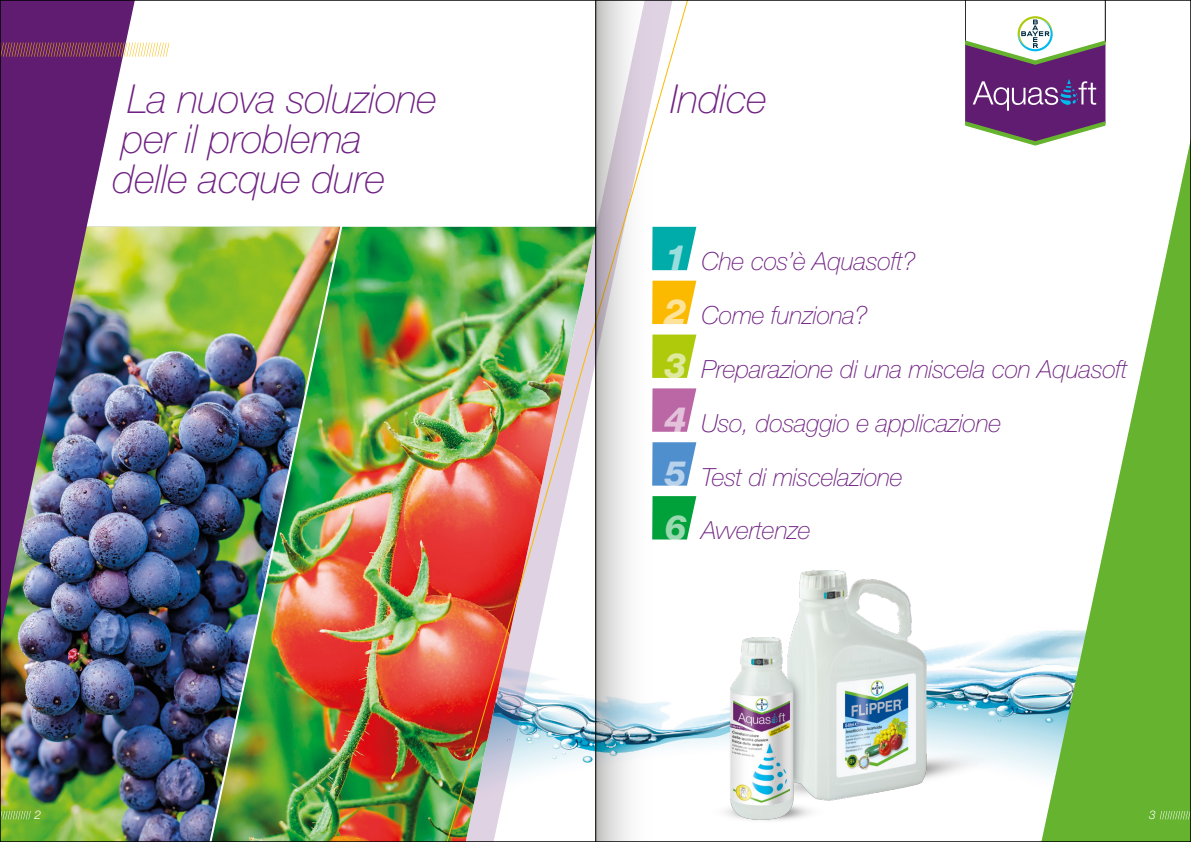
<style>
.page{position:relative;width:1191px;height:842px;background:#fff}
.page>*{position:absolute;margin:0;border:0;box-sizing:border-box;transform-origin:0 0}
.t1{font:italic 100 40px/40px "Helvetica Neue LT Std";letter-spacing:-.01em;color:#702283}
.t2{font:italic 100 25px/53.9px "Helvetica Neue LT Std";letter-spacing:-.01em;color:#702283}
.t3{font:italic 300 12px "Helvetica Neue LT Std";color:#fff}
.s1{font-weight:800;font-size:35px;color:#fff}
</style>
<div class="page">
<img style="left:693px;top:631px;width:345px;height:143px">
<img style="left:346px;top:227px;width:96px;height:613px">
<img style="left:2px;top:227px;width:203px;height:613px">
<img style="left:205px;top:226px;width:141px;height:614px">
<svg style="left:1038px;top:42px;width:151px;height:798px"></svg>
<hr style="left:1105px;top:0;width:1px;height:42px;background:#000">
<svg style="left:965px;top:2px;width:140px;height:144px"></svg>
<img style="left:2px;top:2px;width:136px;height:699px">
<svg style="left:2px;top:43px;width:167px;height:14px;background:#9e697b"></svg>
<svg style="left:1159px;top:811px;width:30px;height:8px"></svg>
<svg style="left:2px;top:811px;width:29px;height:8px"></svg>
<img style="left:696px;top:570px;width:309px;height:251px">
<svg style="left:693px;top:227px;width:3px;height:15px"></svg>
<svg style="left:693px;top:281px;width:3px;height:15px"></svg>
<svg style="left:693px;top:334px;width:3px;height:16px"></svg>
<svg style="left:693px;top:388px;width:3px;height:16px"></svg>
<svg style="left:693px;top:442px;width:3px;height:16px"></svg>
<svg style="left:693px;top:496px;width:3px;height:16px"></svg>
<img style="left:442px;top:2px;width:251px;height:838px">
<svg style="left:596px;top:2px;width:56px;height:838px"></svg>
<hr style="left:595px;top:0;width:1px;height:842px;background:#000">
<h1 class="t1" style="left:113px;top:79px;width:326px;text-indent:15px">La nuova soluzione per il problema delle acque dure</h1>
<h1 class="t1" style="left:670px;top:79px;width:98px">Indice</h1>
<p class="t2" style="left:664px;top:234px;width:465px"><span class="s1">1</span> Che cos’è Aquasoft?<br><span class="s1">2</span> Come funziona?<br><span class="s1">3</span> Preparazione di una miscela con Aquasoft<br><span class="s1">4</span> Uso, dosaggio e applicazione<br><span class="s1">5</span> Test di miscelazione<br><span class="s1">6</span> Avvertenze</p>
<p class="t3" style="left:35px;top:808px;width:8px">2</p>
<p class="t3" style="left:1149px;top:808px;width:8px">3</p>
</div>
